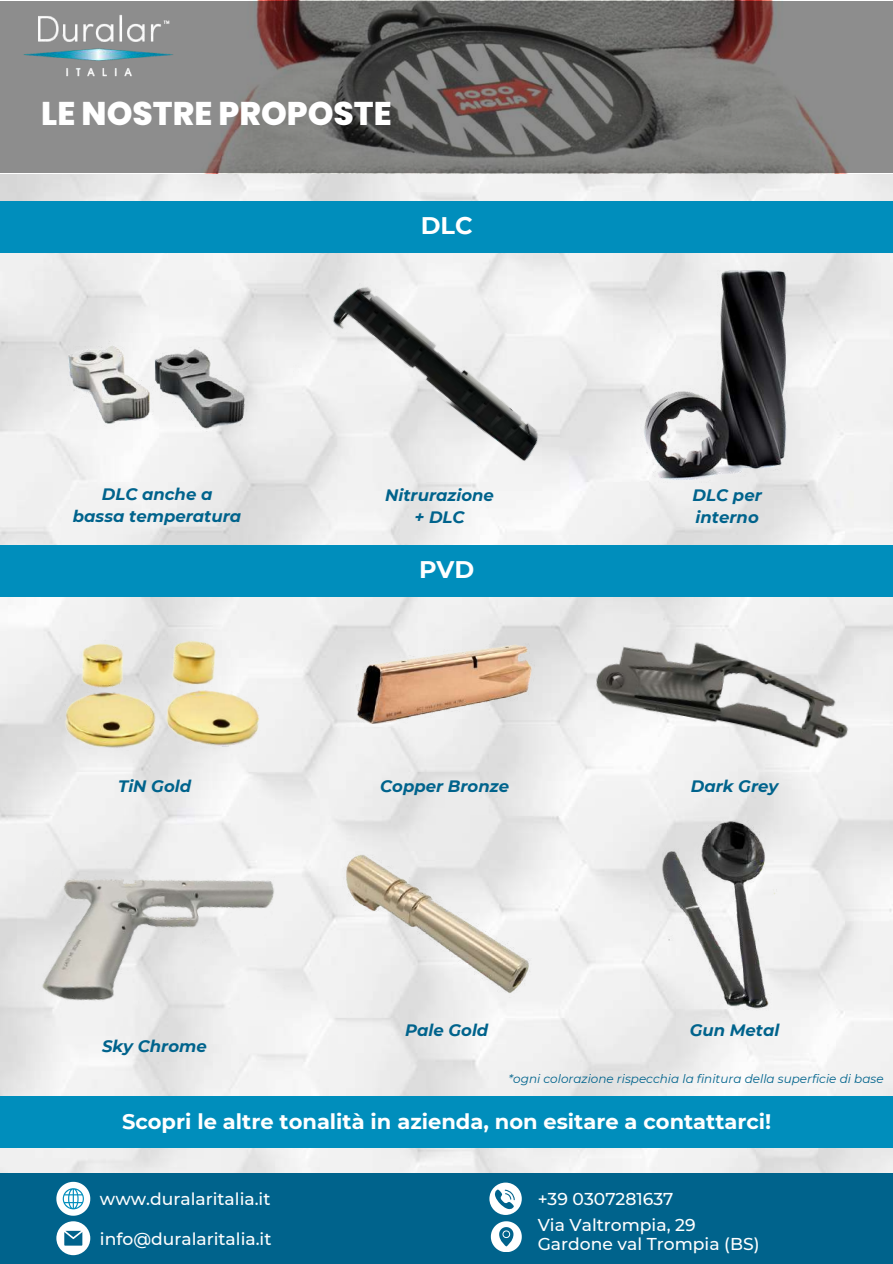
<style>
.page{position:relative;width:893px;height:1264px;background:#fff}
.page>*{position:absolute;margin:0;border:0;box-sizing:border-box;transform-origin:0 0}
.t1{font:800 32.85px "Poppins";color:#fff}
.t2{font:700 24px "Montserrat";color:#fff}
.t3{font:700 21px "Montserrat";color:#fff}
.t4{font:500 17.1px/19.2px "Montserrat";color:#fff}
.t5{font:italic 700 16.5px/22.5px "Montserrat";color:#00638c;text-align:center}
.t6{font:italic 12px "Montserrat";color:#00638c}
</style>
<div class="page">
<img style="left:0;top:174px;width:892px;height:998px">
<div style="left:0;top:1172px;width:892px;height:91px;background:#00638c"></div>
<div style="left:0;top:201px;width:892px;height:52px;background:#008ebc"></div>
<svg style="left:56px;top:1181px;width:34px;height:34px"></svg>
<svg style="left:56px;top:1221px;width:34px;height:33px"></svg>
<svg style="left:491px;top:1221px;width:30px;height:30px"></svg>
<svg style="left:489px;top:1182px;width:32px;height:32px"></svg>
<svg style="left:0;top:1px;width:892px;height:172px;background:#767372"></svg>
<img style="left:18px;top:14px;width:162px;height:65px">
<img style="left:46px;top:253px;width:263px;height:263px;border-radius:19px">
<img style="left:330px;top:272px;width:219px;height:218px">
<img style="left:624px;top:264px;width:221px;height:221px">
<div style="left:0;top:545px;width:892px;height:52px;background:#008ebc"></div>
<img style="left:23px;top:597px;width:268px;height:144px">
<img style="left:321px;top:539px;width:254px;height:254px;border-radius:19px">
<img style="left:511px;top:488px;width:381px;height:356px">
<img style="left:0;top:741px;width:339px;height:355px">
<img style="left:342px;top:825px;width:195px;height:196px">
<img style="left:604px;top:786px;width:274px;height:274px;border-radius:19px">
<div style="left:0;top:1096px;width:892px;height:51px;background:#008ebc"></div>
<h1 class="t1" style="left:41px;top:90px;width:352px">LE NOSTRE PROPOSTE</h1>
<h2 class="t2" style="left:420px;top:211px;width:53px">DLC</h2>
<p class="t5" style="left:73px;top:482px;width:170px">DLC anche a<br>bassa temperatura</p>
<p class="t5" style="left:385px;top:484px;width:110px">Nitrurazione + DLC</p>
<p class="t5" style="left:692px;top:484px;width:71px;text-align:left">DLC per interno</p>
<h2 class="t2" style="left:419px;top:555px;width:57px">PVD</h2>
<p class="t5" style="left:118px;top:774px;width:74px">TiN Gold</p>
<p class="t5" style="left:380px;top:774px;width:130px">Copper Bronze</p>
<p class="t5" style="left:690px;top:774px;width:89px">Dark Grey</p>
<p class="t5" style="left:102px;top:1034px;width:106px">Sky Chrome</p>
<p class="t5" style="left:405px;top:1019px;width:85px">Pale Gold</p>
<p class="t5" style="left:689px;top:1019px;width:91px">Gun Metal</p>
<p class="t6" style="left:508px;top:1071px;width:376px">*ogni colorazione rispecchia la finitura della superficie di base</p>
<p class="t3" style="left:122px;top:1108px;width:650px">Scopri le altre tonalità in azienda, non esitare a contattarci!</p>
<p class="t4" style="left:100px;top:1189px;width:172px">www.duralaritalia.it</p>
<p class="t4" style="left:100px;top:1228px;width:173px">info@duralaritalia.it</p>
<p class="t4" style="left:537px;top:1189px;width:137px">+39 0307281637</p>
<p class="t4" style="left:537px;top:1215px;width:223px">Via Valtrompia, 29<br>Gardone val Trompia (BS)</p>
</div>
